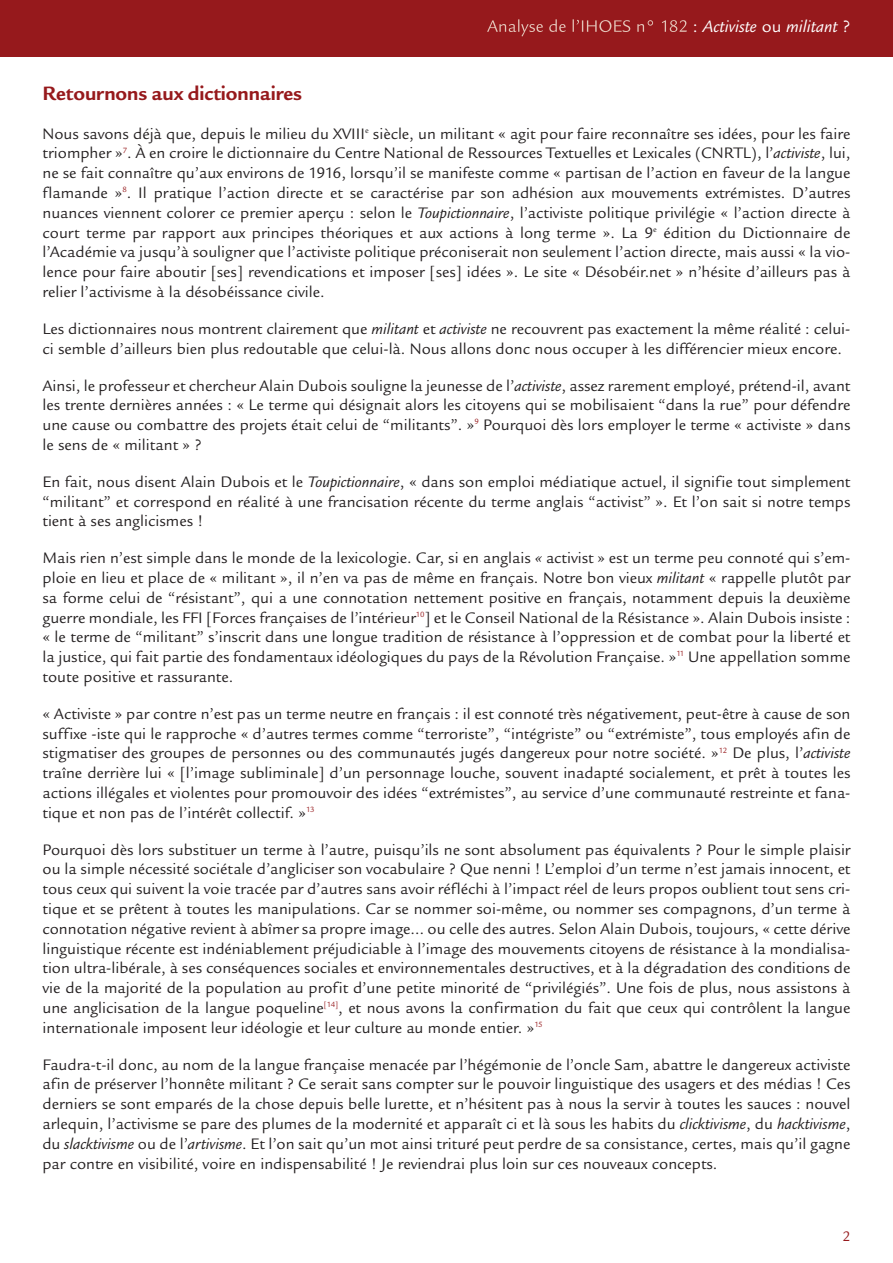
<style>
.page{position:relative;width:893px;height:1263px;background:#fff}
.page>*{position:absolute;margin:0;border:0;box-sizing:border-box;transform-origin:0 0}
.t1{font:700 21px "Legacy San ITC";color:#96191c}
.t2{font:italic 18px "Legacy San ITC";color:#fff}
.t3{font:16.5px/19.8px "Legacy San ITC";color:#231f20;text-align:justify}
.t4{font:15px "Legacy San ITC";color:#96191c}
.s1{font-style:normal}
.s2{font-style:italic}
</style>
<div class="page">
<div style="left:0;top:0;width:893px;height:57px;background:#96191c"></div>
<svg style="left:487px;top:19px;width:90px;height:17px"></svg>
<p class="t2" style="left:693px;top:16px;width:159px"><span class="s1">:</span> Activiste <span class="s1">ou</span> militant <span class="s1">?</span></p>
<p class="t1" style="left:43px;top:81px;width:261px">Retournons aux dictionnaires</p>
<p class="t3" style="left:43px;top:124px;width:809px">Nous savons déjà que, depuis le milieu du XVIII<sup>e</sup> siècle, un militant « agit pour faire reconnaître ses idées, pour les faire triompher »<sup>7</sup>. À en croire le dictionnaire du Centre National de Ressources Textuelles et Lexicales (CNRTL), l’<span class="s2">activiste</span>, lui, ne se fait connaître qu’aux environs de 1916, lorsqu’il se manifeste comme « partisan de l’action en faveur de la langue flamande »<sup>8</sup>. Il pratique l’action directe et se caractérise par son adhésion aux mouvements extrémistes. D’autres nuances viennent colorer ce premier aperçu : selon le <span class="s2">Toupictionnaire</span>, l’activiste politique privilégie « l’action directe à court terme par rapport aux principes théoriques et aux actions à long terme ». La 9<sup>e</sup> édition du Dictionnaire de l’Académie va jusqu’à souligner que l’activiste politique préconiserait non seulement l’action directe, mais aussi « la vio&shy;lence pour faire aboutir [ses] revendications et imposer [ses] idées ». Le site « Désobéir.net » n’hésite d’ailleurs pas à relier l’activisme à la désobéissance civile.</p>
<p class="t3" style="left:43px;top:319px;width:809px">Les dictionnaires nous montrent clairement que <span class="s2">militant</span> et <span class="s2">activiste</span> ne recouvrent pas exactement la même réalité : celui&shy;ci semble d’ailleurs bien plus redoutable que celui-là. Nous allons donc nous occuper à les différencier mieux encore.</p>
<p class="t3" style="left:43px;top:376px;width:809px">Ainsi, le professeur et chercheur Alain Dubois souligne la jeunesse de l’<span class="s2">activiste</span>, assez rarement employé, prétend-il, avant les trente dernières années : « Le terme qui désignait alors les citoyens qui se mobilisaient “dans la rue” pour défendre une cause ou combattre des projets était celui de “militants”. »<sup>9</sup> Pourquoi dès lors employer le terme « activiste » dans le sens de « militant » ?</p>
<p class="t3" style="left:43px;top:472px;width:809px">En fait, nous disent Alain Dubois et le <span class="s2">Toupictionnaire</span>, « dans son emploi médiatique actuel, il signifie tout simplement “militant” et correspond en réalité à une francisation récente du terme anglais “activist” ». Et l’on sait si notre temps tient à ses anglicismes !</p>
<p class="t3" style="left:43px;top:548px;width:809px">Mais rien n’est simple dans le monde de la lexicologie. Car, si en anglais <span class="s2">«</span> activist » est un terme peu connoté qui s’em&shy;ploie en lieu et place de « militant », il n’en va pas de même en français. Notre bon vieux <span class="s2">militant</span> « rappelle plutôt par sa forme celui de “résistant”, qui a une connotation nettement positive en français, notamment depuis la deuxième guerre mondiale, les FFI [Forces françaises de l’intérieur<sup>10</sup>] et le Conseil National de la Résistance ». Alain Dubois insiste : « le terme de “militant” s’inscrit dans une longue tradition de résistance à l’oppression et de combat pour la liberté et la justice, qui fait partie des fondamentaux idéologiques du pays de la Révolution Française. »<sup>11</sup> Une appellation somme toute positive et rassurante.</p>
<p class="t3" style="left:43px;top:704px;width:809px">« Activiste » par contre n’est pas un terme neutre en français : il est connoté très négativement, peut-être à cause de son suffixe -iste qui le rapproche « d’autres termes comme “terroriste”, “intégriste” ou “extrémiste”, tous employés afin de stigmatiser des groupes de personnes ou des communautés jugés dangereux pour notre société. »<sup>12</sup> De plus, l’<span class="s2">activiste </span>traîne derrière lui « [l’image subliminale] d’un personnage louche, souvent inadapté socialement, et prêt à toutes les actions illégales et violentes pour promouvoir des idées “extrémistes”, au service d’une communauté restreinte et fana&shy;tique et non pas de l’intérêt collectif. »<sup>13</sup></p>
<p class="t3" style="left:43px;top:840px;width:809px">Pourquoi dès lors substituer un terme à l’autre, puisqu’ils ne sont absolument pas équivalents ? Pour le simple plaisir ou la simple nécessité sociétale d’angliciser son vocabulaire ? Que nenni ! L’emploi d’un terme n’est jamais innocent, et tous ceux qui suivent la voie tracée par d’autres sans avoir réfléchi à l’impact réel de leurs propos oublient tout sens cri&shy;tique et se prêtent à toutes les manipulations. Car se nommer soi-même, ou nommer ses compagnons, d’un terme à connotation négative revient à abîmer sa propre image… ou celle des autres. Selon Alain Dubois, toujours, « cette dérive linguistique récente est indéniablement préjudiciable à l’image des mouvements citoyens de résistance à la mondialisa&shy;tion ultra-libérale, à ses conséquences sociales et environnementales destructives, et à la dégradation des conditions de vie de la majorité de la population au profit d’une petite minorité de “privilégiés”. Une fois de plus, nous assistons à une anglicisation de la langue poqueline<sup>[14]</sup>, et nous avons la confirmation du fait que ceux qui contrôlent la langue internationale imposent leur idéologie et leur culture au monde entier. »<sup>15</sup></p>
<p class="t3" style="left:42px;top:1055px;width:809px">Faudra-t-il donc, au nom de la langue française menacée par l’hégémonie de l’oncle Sam, abattre le dangereux activiste afin de préserver l’honnête militant ? Ce serait sans compter sur le pouvoir linguistique des usagers et des médias ! Ces derniers se sont emparés de la chose depuis belle lurette, et n’hésitent pas à nous la servir à toutes les sauces : nouvel arlequin, l’activisme se pare des plumes de la modernité et apparaît ci et là sous les habits du <span class="s2">clicktivisme</span>, du <span class="s2">hacktivisme</span>, du <span class="s2">slacktivisme</span> ou de l’<span class="s2">artivisme</span>. Et l’on sait qu’un mot ainsi trituré peut perdre de sa consistance, certes, mais qu’il gagne par contre en visibilité, voire en indispensabilité ! Je reviendrai plus loin sur ces nouveaux concepts.</p>
<p class="t4" style="left:842px;top:1228px;width:10px">2</p>
</div>
